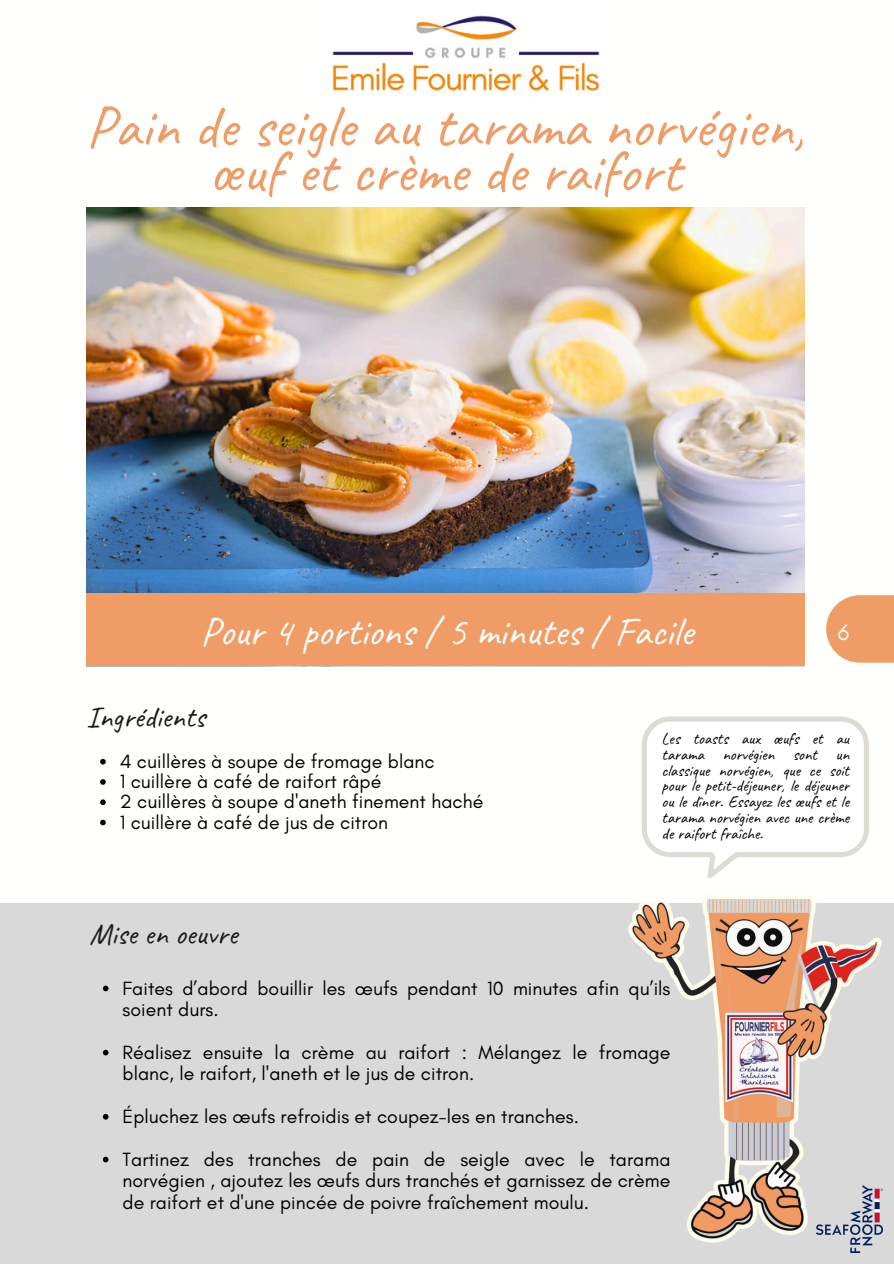
<style>
.page{position:relative;width:894px;height:1264px;background:#fff}
.page>*{position:absolute;margin:0;border:0;box-sizing:border-box;transform-origin:0 0}
.t1{font:60px/45px "Caveat";letter-spacing:.005em;color:#f09c67;text-align:center}
.t2{font:40.5px "Caveat";letter-spacing:.005em;color:#fffffe}
.t3{font:30px "Caveat";letter-spacing:.005em;color:#1c1919}
.t4{font:22.5px "Glacial Indifference";color:#fffffe}
.t5{font:19.5px/21.3px "Glacial Indifference";letter-spacing:.005em;color:#000}
.t6{font:16.5px/15.8px "Caveat";color:#000;text-align:justify}
</style>
<div class="page">
<div style="left:0;top:903px;width:893px;height:360px;background:#d9d9d9"></div>
<img style="left:87px;top:208px;width:717px;height:385px">
<div style="left:87px;top:593px;width:717px;height:73px;background:#f09c67"></div>
<img style="left:628px;top:895px;width:253px;height:348px">
<img style="left:332px;top:15px;width:268px;height:77px">
<svg style="left:641px;top:716px;width:227px;height:162px"></svg>
<svg style="left:100px;top:759px;width:6px;height:5px"></svg>
<svg style="left:100px;top:779px;width:6px;height:5px"></svg>
<svg style="left:100px;top:799px;width:6px;height:6px"></svg>
<svg style="left:100px;top:819px;width:6px;height:6px"></svg>
<svg style="left:103px;top:985px;width:5px;height:6px"></svg>
<svg style="left:103px;top:1049px;width:5px;height:6px"></svg>
<svg style="left:103px;top:1114px;width:5px;height:5px"></svg>
<svg style="left:103px;top:1156px;width:5px;height:6px"></svg>
<img style="left:815px;top:1185px;width:67px;height:67px">
<div style="left:825px;top:595px;width:68px;height:67px;background:#f09c67"></div>
<h1 class="t1" style="left:85px;top:104px;width:720px">Pain de seigle au tarama norvégien, œuf et crème de raifort</h1>
<h2 class="t2" style="left:200px;top:605px;width:494px">Pour 4 portions / 5 minutes / Facile</h2>
<p class="t4" style="left:837px;top:618px;width:13px">6</p>
<h3 class="t3" style="left:87px;top:697px;width:120px">Ingrédients</h3>
<p class="t5" style="left:120px;top:750px;width:316px">4 cuillères à soupe de fromage blanc</p>
<p class="t5" style="left:120px;top:770px;width:263px">1 cuillère à café de raifort râpé</p>
<p class="t5" style="left:120px;top:791px;width:365px">2 cuillères à soupe d'aneth finement haché</p>
<p class="t5" style="left:120px;top:811px;width:270px">1 cuillère à café de jus de citron</p>
<p class="t6" style="left:661px;top:730px;width:189px">Les toasts aux œufs et au tarama norvégien sont un classique norvégien, que ce soit pour le petit-déjeuner, le déjeuner ou le dîner. Essayez les œufs et le tarama norvégien avec une crème de raifort fraîche.</p>
<p class="t3" style="left:89px;top:915px;width:149px">Mise en oeuvre</p>
<p class="t5" style="left:122px;top:977px;width:549px">Faites d’abord bouillir les œufs pendant 10 minutes afin qu’ils soient durs.</p>
<p class="t5" style="left:122px;top:1041px;width:549px">Réalisez ensuite la crème au raifort : Mélangez le fromage blanc, le raifort, l'aneth et le jus de citron.</p>
<h3 class="t5" style="left:122px;top:1105px;width:458px">Épluchez les œufs refroidis et coupez-les en tranches.</h3>
<p class="t5" style="left:122px;top:1148px;width:549px;text-align:justify">Tartinez des tranches de pain de seigle avec le tarama norvégien , ajoutez les œufs durs tranchés et garnissez de crème de raifort et d'une pincée de poivre fraîchement moulu.</p>
</div>
